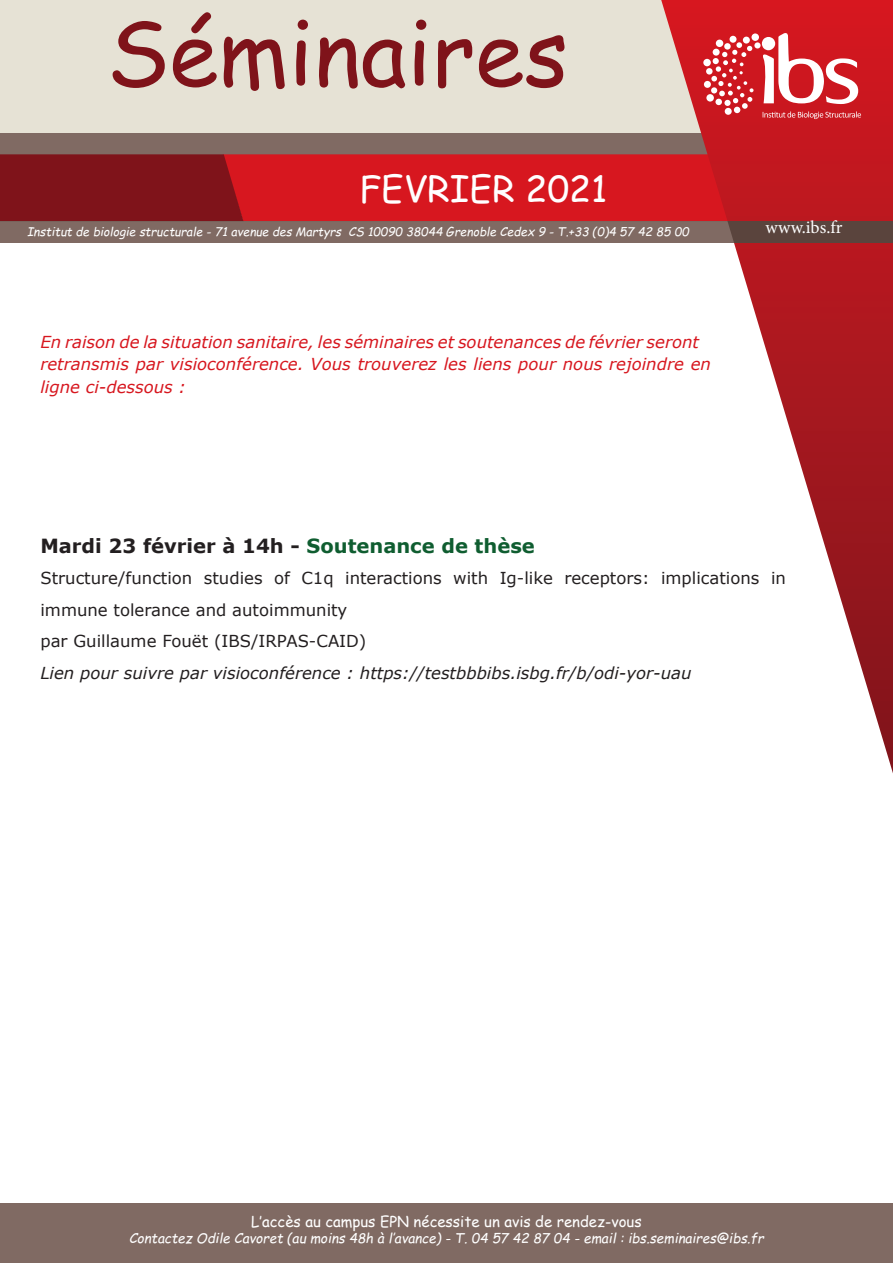
<style>
.page{position:relative;width:893px;height:1263px;background:#fff}
.page>*{position:absolute;margin:0;border:0;box-sizing:border-box;transform-origin:0 0}
.t1{font:90px "Comic Sans MS";color:#7f131a}
.t2{font:36px "Comic Sans MS";color:#fff}
.t3{font:700 19.5px "Verdana";color:#231f20}
.t4{font:18px "Minion Pro";letter-spacing:.01em;color:#fff}
.t5{font:italic 16.5px/22.5px "Verdana";color:#d7171f}
.t6{font:16.5px/31.5px "Verdana";color:#231f20}
.t7{font:italic 16.5px "Verdana";color:#231f20}
.t8{font:15px "Comic Sans MS";color:#fff}
.t9{font:italic 13.5px "Comic Sans MS";color:#fff}
.t10{font:italic 12px "Comic Sans MS";color:#fff}
.s1{color:#0f5d30}
</style>
<div class="page">
<div style="left:0;top:1204px;width:893px;height:59px;background:#806a63"></div>
<div style="left:0;top:0;width:893px;height:136px;background:#e6e2d5"></div>
<div style="left:0;top:133px;width:713px;height:21px;background:#806a63"></div>
<svg style="left:0;top:154px;width:661px;height:67px"></svg>
<svg style="left:661px;top:0;width:232px;height:773px"></svg>
<svg style="left:763px;top:111px;width:98px;height:8px"></svg>
<svg style="left:760px;top:28px;width:98px;height:76px"></svg>
<div style="left:751px;top:33px;width:8px;height:8px;background:#fff;border-radius:50%"></div>
<div style="left:743px;top:37px;width:7px;height:7px;background:#fff;border-radius:50%"></div>
<div style="left:716px;top:40px;width:7px;height:7px;background:#fff;border-radius:50%"></div>
<div style="left:706px;top:94px;width:8px;height:8px;background:#fff;border-radius:50%"></div>
<div style="left:703px;top:59px;width:8px;height:7px;background:#fff;border-radius:50%"></div>
<div style="left:706px;top:68px;width:7px;height:7px;background:#fff;border-radius:50%"></div>
<div style="left:729px;top:36px;width:7px;height:7px;background:#fff;border-radius:50%"></div>
<div style="left:704px;top:81px;width:7px;height:7px;background:#fff;border-radius:50%"></div>
<svg style="left:754px;top:42px;width:7px;height:7px"></svg>
<svg style="left:711px;top:42px;width:42px;height:71px"></svg>
<svg style="left:0;top:221px;width:893px;height:21px;fill:#806a63"></svg>
<h1 class="t1" style="left:107px;top:-14px;width:463px">Séminaires</h1>
<h2 class="t2" style="left:359px;top:162px;width:249px">FEVRIER 2021</h2>
<p class="t10" style="left:27px;top:222px;width:663px">Institut de biologie structurale - 71 avenue des Martyrs CS 10090 38044 Grenoble Cedex 9 - T.+33 (0)4 57 42 85 00</p>
<p class="t5" style="left:40px;top:330px;width:672px">En raison de la situation sanitaire, les séminaires et soutenances de février seront retransmis par visioconférence. Vous trouverez les liens pour nous rejoindre en ligne ci-dessous :</p>
<p class="t4" style="left:766px;top:215px;width:79px">www.ibs.fr</p>
<p class="t3" style="left:40px;top:532px;width:496px">Mardi 23 février à 14h - <span class="s1">Soutenance de thèse</span></p>
<p class="t6" style="left:40px;top:562px;width:747px">Structure/function studies of C1q interactions with Ig-like receptors: implications in immune tolerance and autoimmunity<br>par Guillaume Fouët (IBS/IRPAS-CAID)</p>
<p class="t7" style="left:40px;top:661px;width:653px">Lien pour suivre par visioconférence : https://testbbbibs.isbg.fr/b/odi-yor-uau</p>
<p class="t8" style="left:251px;top:1210px;width:392px">L’accès au campus EPN nécessite un avis de rendez-vous</p>
<p class="t9" style="left:129px;top:1228px;width:636px">Contactez Odile Cavoret (au moins 48h à l’avance) - T. 04 57 42 87 04 - email : ibs.seminaires@ibs.fr</p>
</div>
